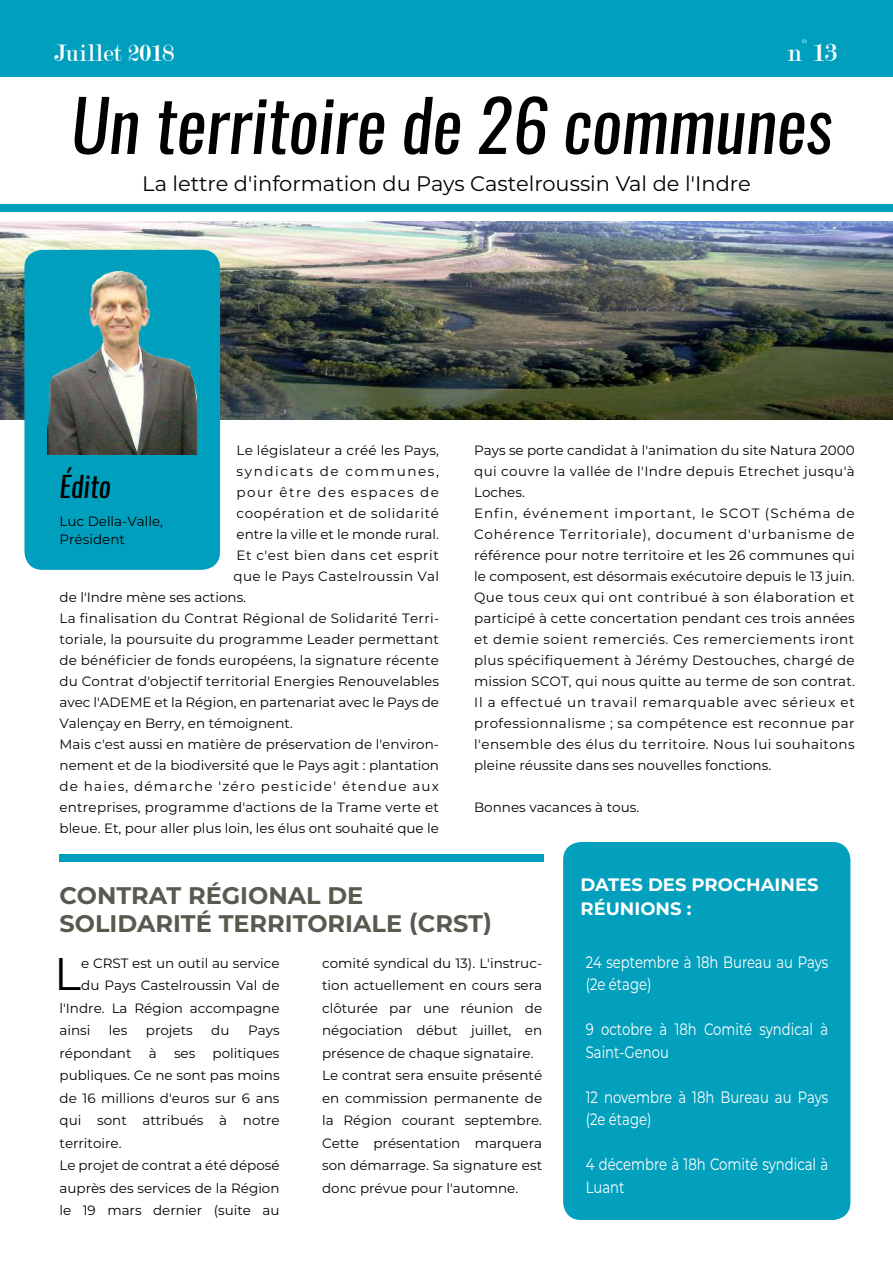
<style>
.page{position:relative;width:893px;height:1263px;background:#fff}
.page>*{position:absolute;margin:0;border:0;box-sizing:border-box;transform-origin:0 0}
.t1{font:italic 70.5px "Oswald";color:#000}
.t2{font:45.6px "Montserrat";color:#000}
.t3{font:italic 28.5px "Oswald";color:#000}
.t4{font:27px "Modern";color:#fff}
.t5{font:25.5px "Modern";color:#fff}
.t6{font:700 24px/28.8px "Montserrat";color:#575b4f}
.t7{font:21px "Montserrat";color:#000}
.t8{font:700 18px/24px "Montserrat";color:#fff}
.t9{font:16.5px/22.5px "Montserrat";color:#fff;scale:.8 1}
.t10{font:13.5px/22.5px "Montserrat";letter-spacing:.005em;color:#000}
.t11{font:13.5px/21px "Montserrat";letter-spacing:.03em;color:#000}
.t12{font:13.5px "Montserrat";letter-spacing:.025em;color:#000}
.t13{font:13.5px "Montserrat";letter-spacing:.045em;color:#000}
.t14{font:13.5px "Montserrat";letter-spacing:.09em;color:#000}
.t15{font:13.5px "Montserrat";letter-spacing:.12em;color:#000}
.t16{font:13.5px "Montserrat";letter-spacing:.11em;color:#000}
</style>
<div class="page">
<div style="left:0;top:0;width:893px;height:77px;background:#009fbd"></div>
<div style="left:0;top:205px;width:893px;height:7px;background:#009fbd"></div>
<img style="left:0;top:221px;width:893px;height:199px">
<div style="left:59px;top:854px;width:485px;height:7px;background:#009fbd"></div>
<div style="left:563px;top:842px;width:287px;height:378px;background:#009fbd;border-radius:18px"></div>
<div style="left:24px;top:250px;width:196px;height:320px;background:#009fbd;border-radius:18px"></div>
<img style="left:48px;top:270px;width:149px;height:184px">
<h3 class="t5" style="left:54px;top:40px;width:122px">Juillet 2018</h3>
<h3 class="t4" style="left:788px;top:39px;width:51px">n° 13</h3>
<h1 class="t1" style="left:71px;top:77px;width:763px">Un territoire de 26 communes</h1>
<h3 class="t7" style="left:142px;top:169px;width:610px">La lettre d'information du Pays Castelroussin Val de l'Indre</h3>
<p class="t10" style="left:237px;top:439px;width:204px">Le législateur a créé les Pays,</p>
<p class="t15" style="left:237px;top:462px;width:204px">syndicats de communes,</p>
<p class="t16" style="left:237px;top:483px;width:204px">pour être des espaces de</p>
<p class="t13" style="left:237px;top:504px;width:204px">coopération et de solidarité</p>
<p class="t10" style="left:237px;top:523px;width:204px">entre la ville et le monde rural.</p>
<p class="t13" style="left:237px;top:546px;width:204px">Et c'est bien dans cet esprit</p>
<p class="t12" style="left:234px;top:567px;width:207px">que le Pays Castelroussin Val</p>
<p class="t10" style="left:60px;top:586px;width:188px">de l'Indre mène ses actions.</p>
<p class="t12" style="left:60px;top:609px;width:381px">La finalisation du Contrat Régional de Solidarité Terri-</p>
<p class="t10" style="left:60px;top:628px;width:381px">toriale, la poursuite du programme Leader permettant</p>
<p class="t10" style="left:60px;top:649px;width:381px">de bénéficier de fonds européens, la signature récente</p>
<p class="t10" style="left:60px;top:670px;width:381px">du Contrat d'objectif territorial Energies Renouvelables</p>
<p class="t10" style="left:60px;top:691px;width:381px">avec l'ADEME et la Région, en partenariat avec le Pays de</p>
<p class="t10" style="left:60px;top:712px;width:235px">Valençay en Berry, en témoignent.</p>
<p class="t10" style="left:60px;top:733px;width:381px">Mais c'est aussi en matière de préservation de l'environ-</p>
<p class="t10" style="left:60px;top:754px;width:381px">nement et de la biodiversité que le Pays agit : plantation</p>
<p class="t14" style="left:60px;top:777px;width:381px">de haies, démarche 'zéro pesticide' étendue aux</p>
<p class="t10" style="left:60px;top:796px;width:381px">entreprises, programme d'actions de la Trame verte et</p>
<p class="t10" style="left:60px;top:817px;width:381px">bleue. Et, pour aller plus loin, les élus ont souhaité que le</p>
<h3 class="t3" style="left:60px;top:466px;width:53px">Édito</h3>
<p class="t10" style="left:60px;top:512px;width:105px;line-height:18px">Luc Della-Valle,<br>Président</p>
<p class="t11" style="left:474px;top:439px;width:382px">Pays se porte candidat à l'animation du site Natura 2000 qui couvre la vallée de l'Indre depuis Etrechet jusqu'à Loches.<br>Enfin, événement important, le SCOT (Schéma de Cohérence Territoriale), document d'urbanisme de référence pour notre territoire et les 26 communes qui le composent, est désormais exécutoire depuis le 13 juin.<br>Que tous ceux qui ont contribué à son élaboration et participé à cette concertation pendant ces trois années et demie soient remerciés. Ces remerciements iront plus spécifiquement à Jérémy Destouches, chargé de mission SCOT, qui nous quitte au terme de son contrat.<br>Il a effectué un travail remarquable avec sérieux et professionnalisme ; sa compétence est reconnue par l'ensemble des élus du territoire. Nous lui souhaitons pleine réussite dans ses nouvelles fonctions.</p>
<p class="t10" style="left:474px;top:796px;width:167px">Bonnes vacances à tous.</p>
<h3 class="t6" style="left:60px;top:879px;width:434px">CONTRAT RÉGIONAL DE<br>SOLIDARITÉ TERRITORIALE (CRST)</h3>
<h2 class="t2" style="left:54px;top:942px;width:28px">L</h2>
<p class="t10" style="left:81px;top:951px;width:200px">e CRST est un outil au service</p>
<p class="t10" style="left:322px;top:951px;width:222px">comité syndical du 13). L'instruc&shy;tion actuellement en cours sera clôturée par une réunion de négociation début juillet, en présence de chaque signataire.<br>Le contrat sera ensuite présenté en commission permanente de la Région courant septembre.<br>Cette présentation marquera son démarrage. Sa signature est donc prévue pour l'automne.</p>
<p class="t10" style="left:81px;top:973px;width:200px">du Pays Castelroussin Val de</p>
<p class="t10" style="left:60px;top:996px;width:222px">l'Indre. La Région accompagne</p>
<p class="t10" style="left:60px;top:1018px;width:32px">ainsi</p>
<p class="t10" style="left:109px;top:1018px;width:20px">les</p>
<p class="t10" style="left:146px;top:1018px;width:48px">projets</p>
<p class="t10" style="left:211px;top:1018px;width:20px">du</p>
<p class="t10" style="left:248px;top:1018px;width:33px">Pays</p>
<p class="t10" style="left:60px;top:1041px;width:74px">répondant</p>
<p class="t10" style="left:149px;top:1041px;width:9px">à</p>
<p class="t10" style="left:174px;top:1041px;width:23px">ses</p>
<p class="t10" style="left:60px;top:1041px;width:222px;text-indent:153px">politiques publiques. Ce ne sont pas moins de 16 millions d'euros sur 6 ans qui sont attribués à notre territoire.<br>Le projet de contrat a été déposé auprès des services de la Région le 19 mars dernier (suite au</p>
<h3 class="t8" style="left:580px;top:872px;width:240px">DATES DES PROCHAINES<br>RÉUNIONS :</h3>
<p class="t9" style="left:586px;top:950px;width:304px">24 septembre à 18h Bureau au Pays (2e étage)</p>
<p class="t9" style="left:586px;top:1017px;width:304px">9 octobre à 18h Comité syndical à<br>Saint-Genou</p>
<p class="t9" style="left:586px;top:1085px;width:304px">12 novembre à 18h Bureau au Pays (2e étage)</p>
<p class="t9" style="left:586px;top:1152px;width:304px">4 décembre à 18h Comité syndical à<br>Luant</p>
</div>
